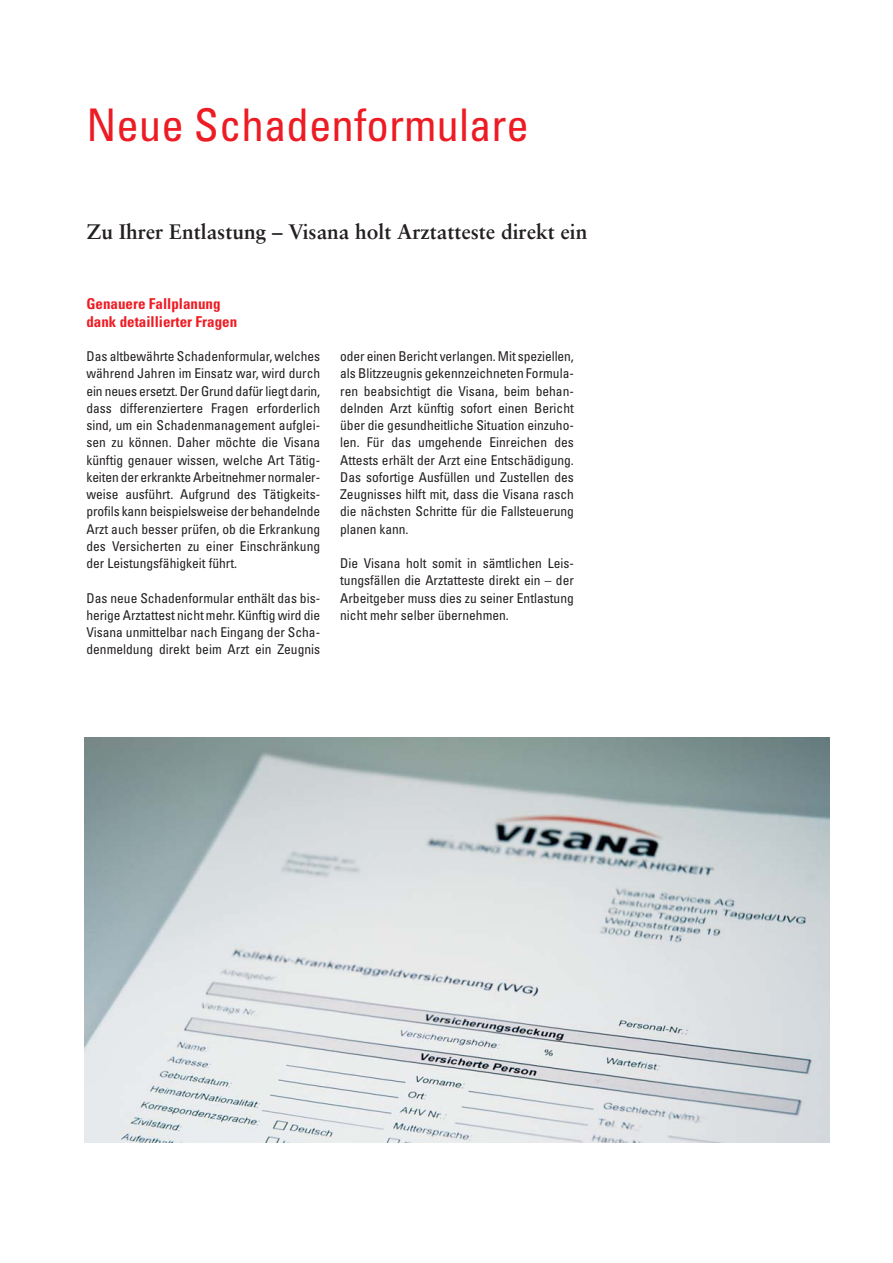
<style>
.page{position:relative;width:893px;height:1263px;background:#fff}
.page>*{position:absolute;margin:0;border:0;box-sizing:border-box;transform-origin:0 0}
.t1{font:condensed 45px "Univers LT";color:#ed1c24}
.t2{font:700 21px "Sabon LT";color:#231f20}
.t3{font:700 condensed 15px/17.2px "Univers LT";color:#ed1c24}
.t4{font:condensed 13.5px/17.2px "Univers LT";color:#231f20;text-align:justify}
</style>
<div class="page">
<svg style="left:84px;top:737px;width:746px;height:406px;background:#c7cfd1"></svg>
<h1 class="t1" style="left:86px;top:107px;width:444px">Neue Schadenformulare</h1>
<h2 class="t2" style="left:86px;top:223px;width:502px">Zu Ihrer Entlastung – Visana holt Arztatteste direkt ein</h2>
<p class="t3" style="left:86px;top:296px;width:152px">Genauere Fallplanung dank detaillierter Fragen</p>
<p class="t4" style="left:86px;top:348px;width:235px">Das altbewährte Schadenformular, welches während Jahren im Einsatz war, wird durch ein neues ersetzt. Der Grund dafür liegt darin, dass differenziertere Fragen erforderlich sind, um ein Schadenmanagement aufglei&shy;sen zu können. Daher möchte die Visana künftig genauer wissen, welche Art Tätig&shy;keiten der erkrankte Arbeitnehmer normaler&shy;weise ausführt. Aufgrund des Tätigkeits&shy;profils kann beispielsweise der behandelnde Arzt auch besser prüfen, ob die Erkrankung des Versicherten zu einer Einschränkung der Leistungsfähigkeit führt.</p>
<p class="t4" style="left:86px;top:590px;width:235px">Das neue Schadenformular enthält das bis&shy;herige Arztattest nicht mehr. Künftig wird die Visana unmittelbar nach Eingang der Scha&shy;denmeldung direkt beim Arzt ein Zeugnis</p>
<p class="t4" style="left:340px;top:348px;width:235px">oder einen Bericht verlangen. Mit speziellen, als Blitzzeugnis gekennzeichneten Formula&shy;ren beabsichtigt die Visana, beim behan&shy;delnden Arzt künftig sofort einen Bericht über die gesundheitliche Situation einzuho&shy;len. Für das umgehende Einreichen des Attests erhält der Arzt eine Entschädigung.<br>Das sofortige Ausfüllen und Zustellen des Zeugnisses hilft mit, dass die Visana rasch die nächsten Schritte für die Fallsteuerung planen kann.</p>
<p class="t4" style="left:340px;top:555px;width:235px">Die Visana holt somit in sämtlichen Leis&shy;tungsfällen die Arztatteste direkt ein – der Arbeitgeber muss dies zu seiner Entlastung nicht mehr selber übernehmen.</p>
</div>
